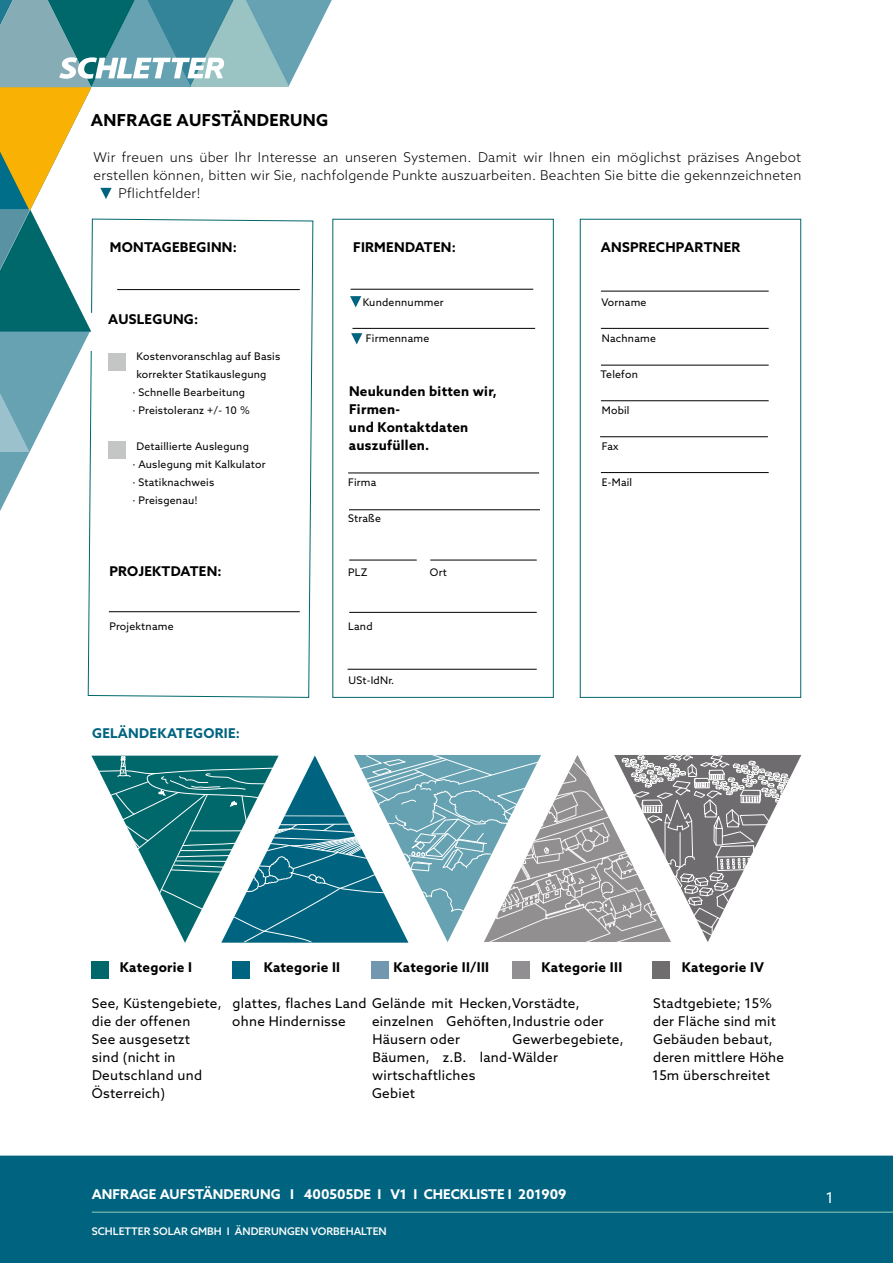
<style>
.page{position:relative;width:893px;height:1263px;background:#fff}
.page>*{position:absolute;margin:0;border:0;box-sizing:border-box;transform-origin:0 0}
.t1{font:700 16.5px "Azo Sans";letter-spacing:.02em;color:#000}
.t2{font:15px "Azo Sans";color:#fff}
.t3{font:13.5px/18px "Azo Sans";letter-spacing:.02em;color:#000}
.t4{font:300 13.5px "Azo Sans";letter-spacing:.02em;color:#000}
.t5{font:700 13.5px/18px "Azo Sans";letter-spacing:.02em;color:#000}
.t6{font:700 13.5px "Azo Sans";color:#fff}
.t7{font:700 13.5px "Azo Sans";letter-spacing:.02em;color:#006480}
.t8{font:10.5px/18px "Azo Sans";letter-spacing:.02em;color:#000}
.t9{font:500 10.5px "Azo Sans";color:#fff}
</style>
<div class="page">
<div style="left:0;top:1155px;width:893px;height:108px;background:#006480"></div>
<hr style="left:92px;top:1212px;width:801px;height:1px;background:#93cdb5">
<div style="left:92px;top:961px;width:17px;height:17px;background:#00686b"></div>
<div style="left:232px;top:961px;width:17px;height:17px;background:#006480"></div>
<div style="left:372px;top:961px;width:17px;height:17px;background:#7198ae"></div>
<div style="left:512px;top:961px;width:17px;height:17px;background:#918f91"></div>
<div style="left:653px;top:961px;width:17px;height:17px;background:#6f6d6e"></div>
<svg style="left:0;top:0;width:362px;height:573px"></svg>
<svg style="left:91px;top:755px;width:710px;height:188px"></svg>
<hr style="left:601px;top:291px;width:168px;height:1px;background:#000">
<hr style="left:601px;top:328px;width:168px;height:1px;background:#000">
<hr style="left:601px;top:365px;width:168px;height:1px;background:#000">
<hr style="left:601px;top:400px;width:168px;height:1px;background:#000">
<hr style="left:600px;top:436px;width:168px;height:1px;background:#000">
<hr style="left:601px;top:472px;width:168px;height:1px;background:#000">
<svg style="left:88px;top:219px;width:225px;height:479px"></svg>
<hr style="left:117px;top:289px;width:183px;height:1px;background:#000">
<hr style="left:351px;top:289px;width:182px;height:1px;background:#000">
<hr style="left:352px;top:328px;width:183px;height:1px;background:#000">
<hr style="left:349px;top:560px;width:68px;height:1px;background:#000">
<hr style="left:430px;top:560px;width:107px;height:1px;background:#000">
<hr style="left:349px;top:612px;width:188px;height:1px;background:#000">
<hr style="left:109px;top:611px;width:191px;height:1px;background:#000">
<hr style="left:347px;top:669px;width:190px;height:1px;background:#000">
<hr style="left:349px;top:509px;width:191px;height:1px;background:#000">
<hr style="left:348px;top:473px;width:191px;height:1px;background:#000">
<p class="t1" style="left:91px;top:109px;width:239px">ANFRAGE AUFSTÄNDERUNG</p>
<p class="t4" style="left:94px;top:148px;width:709px">Wir freuen uns über Ihr Interesse an unseren Systemen. Damit wir Ihnen ein möglichst präzises Angebot</p>
<p class="t4" style="left:94px;top:166px;width:709px">erstellen können, bitten wir Sie, nachfolgende Punkte auszuarbeiten. Beachten Sie bitte die gekennzeichneten</p>
<p class="t4" style="left:119px;top:184px;width:84px">Pflichtfelder!</p>
<p class="t5" style="left:110px;top:238px;width:129px">MONTAGEBEGINN:</p>
<p class="t5" style="left:108px;top:310px;width:92px">AUSLEGUNG:</p>
<p class="t8" style="left:137px;top:347px;width:145px">Kostenvoranschlag auf Basis</p>
<p class="t8" style="left:137px;top:365px;width:131px">korrekter Statikauslegung</p>
<p class="t8" style="left:132px;top:383px;width:114px">· Schnelle Bearbeitung</p>
<p class="t8" style="left:132px;top:401px;width:119px">· Preistoleranz +/- 10 %</p>
<p class="t8" style="left:132px;top:437px;width:135px;text-indent:4px">Detaillierte Auslegung<br>· Auslegung mit Kalkulator · Statiknachweis<br>· Preisgenau!</p>
<p class="t5" style="left:109px;top:562px;width:114px">PROJEKTDATEN:</p>
<p class="t8" style="left:109px;top:617px;width:66px">Projektname</p>
<p class="t7" style="left:92px;top:724px;width:149px">GELÄNDEKATEGORIE:</p>
<p class="t5" style="left:353px;top:238px;width:104px">FIRMENDATEN:</p>
<p class="t8" style="left:363px;top:293px;width:83px">Kundennummer</p>
<p class="t8" style="left:366px;top:329px;width:65px">Firmenname</p>
<p class="t5" style="left:349px;top:382px;width:150px">Neukunden bitten wir,<br>Firmen-<br>und Kontaktdaten auszufüllen.</p>
<p class="t8" style="left:348px;top:473px;width:30px">Firma</p>
<p class="t8" style="left:348px;top:509px;width:34px">Straße</p>
<p class="t8" style="left:348px;top:563px;width:21px">PLZ</p>
<p class="t8" style="left:430px;top:563px;width:18px">Ort</p>
<p class="t8" style="left:348px;top:617px;width:26px">Land</p>
<p class="t8" style="left:349px;top:671px;width:47px">USt-IdNr.</p>
<p class="t5" style="left:601px;top:238px;width:141px">ANSPRECHPARTNER</p>
<p class="t8" style="left:601px;top:293px;width:47px">Vorname</p>
<p class="t8" style="left:602px;top:329px;width:56px">Nachname</p>
<p class="t8" style="left:601px;top:365px;width:39px">Telefon</p>
<p class="t8" style="left:602px;top:401px;width:29px">Mobil</p>
<p class="t8" style="left:602px;top:437px;width:18px">Fax</p>
<p class="t8" style="left:602px;top:473px;width:32px">E-Mail</p>
<p class="t5" style="left:120px;top:958px;width:74px">Kategorie I</p>
<p class="t5" style="left:264px;top:958px;width:78px">Kategorie II</p>
<p class="t5" style="left:394px;top:958px;width:97px">Kategorie II/III</p>
<p class="t5" style="left:542px;top:958px;width:82px">Kategorie III</p>
<p class="t5" style="left:682px;top:958px;width:84px">Kategorie IV</p>
<p class="t3" style="left:92px;top:994px;width:131px">See, Küstengebiete, die der offenen<br>See ausgesetzt<br>sind (nicht in<br>Deutschland und<br>Österreich)</p>
<p class="t3" style="left:232px;top:994px;width:349px">glattes, flaches Land Gelände mit Hecken,Vorstädte, ohne Hindernisse</p>
<p class="t3" style="left:372px;top:1012px;width:233px">einzelnen Gehöften,Industrie oder<br>Häusern oder<br>Bäumen, z.B. land-Wälder wirtschaftliches<br>Gebiet</p>
<p class="t3" style="left:513px;top:1030px;width:113px">Gewerbegebiete,</p>
<p class="t3" style="left:652px;top:994px;width:133px">Stadtgebiete; 15% der Fläche sind mit<br>Gebäuden bebaut, deren mittlere Höhe<br>15m überschreitet</p>
<p class="t6" style="left:92px;top:1185px;width:476px">ANFRAGE AUFSTÄNDERUNG I 400505DE I V1 I CHECKLISTE I 201909</p>
<p class="t2" style="left:826px;top:1187px;width:9px">1</p>
<p class="t9" style="left:92px;top:1224px;width:296px">SCHLETTER SOLAR GMBH I ÄNDERUNGEN VORBEHALTEN</p>
</div>
